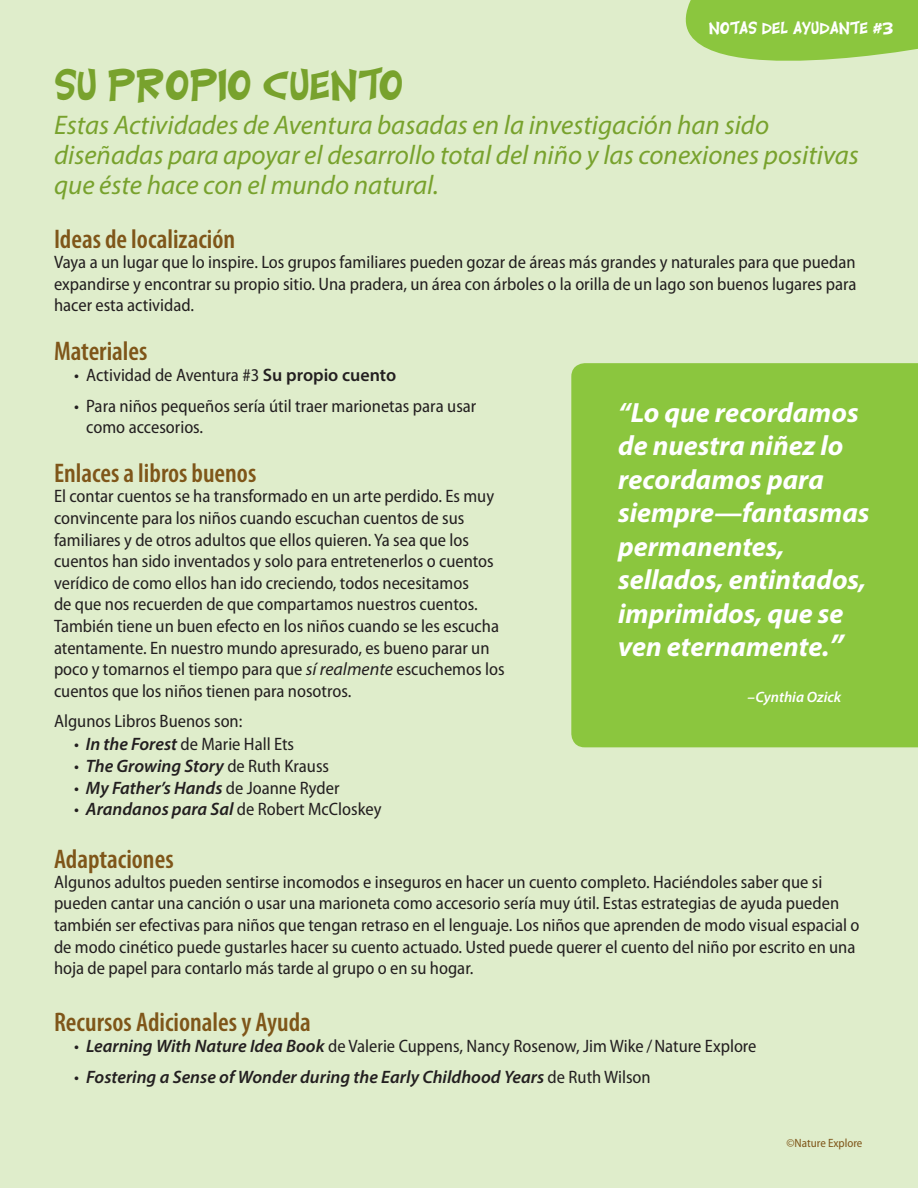
<style>
.page{position:relative;width:918px;height:1188px;background:#dfedcb}
.page>*{position:absolute;margin:0;border:0;box-sizing:border-box;transform-origin:0 0}
.t1{font:43.35px "Carlisle";color:#78a22d}
.Body_2{font:italic 700 27.9px/33.5px "Myriad Pro";color:#fff}
.t2{font:italic 27px/30px "Myriad Pro";color:#78a22d}
.t3{font:600 condensed 27px "Myriad Pro";color:#7f5619}
.t4{font:semi-condensed 18px/21.6px "Myriad Pro";color:#231f20}
.t5{font:italic 600 18px "Myriad Pro";color:#231f20}
.t6{font:17.4px "Carlisle";letter-spacing:-.015em;color:#fff}
.Body_2-2{font:italic 600 15px "Myriad Pro";color:#fff}
.t7{font:semi-condensed 12px "Myriad Pro";color:#7f5619}
.s1{font-weight:600;font-stretch:normal}
.s2{font-size:31.5px}
.s3{font-style:italic;font-stretch:normal}
.s4{font-weight:600;font-style:italic;font-stretch:normal}
.s5{font-weight:400;font-style:normal;font-stretch:semi-condensed}
</style>
<div class="page">
<div style="left:571px;top:363px;width:347px;height:384px;background:#8bc63e"></div>
<svg style="left:685px;top:0;width:233px;height:61px;background:#93c94b"></svg>
<p class="t1" style="left:54px;top:58px;width:351px">SU PROPIO CUENTO</p>
<p class="t6" style="left:709px;top:17px;width:186px">NOTAS DEL AYUDANTE #3</p>
<p class="t2" style="left:54px;top:109px;width:806px">Estas Actividades de Aventura basadas en la investigación han sido diseñadas para apoyar el desarrollo total del niño y las conexiones positivas que éste hace con el mundo natural.</p>
<p class="t3" style="left:54px;top:224px;width:183px">Ideas de localización</p>
<p class="t4" style="left:54px;top:252px;width:804px;text-align:justify">Vaya a un lugar que lo inspire. Los grupos familiares pueden gozar de áreas más grandes y naturales para que puedan expandirse y encontrar su propio sitio. Una pradera, un área con árboles o la orilla de un lago son buenos lugares para hacer esta actividad.</p>
<p class="t3" style="left:54px;top:336px;width:95px">Materiales</p>
<p class="t4" style="left:74px;top:365px;width:324px">• Actividad de Aventura #3 <span class="s1">Su propio cuento</span></p>
<p class="t4" style="left:86px;top:395px;width:392px;text-indent:-12px">• Para niños pequeños sería útil traer marionetas para usar como accesorios.</p>
<p class="Body_2" style="left:618px;top:395px;width:253px">“Lo que recordamos de nuestra niñez lo recordamos para siempre—fantasmas permanentes, sellados, entintados, imprimidos, que se ven eternamente.<span class="s2">”</span></p>
<p class="Body_2-2" style="left:748px;top:688px;width:95px">–Cynthia Ozick</p>
<p class="t3" style="left:54px;top:459px;width:204px">Enlaces a libros buenos</p>
<p class="t4" style="left:54px;top:486px;width:452px">El contar cuentos se ha transformado en un arte perdido. Es muy convincente para los niños cuando escuchan cuentos de sus familiares y de otros adultos que ellos quieren. Ya sea que los cuentos han sido inventados y solo para entretenerlos o cuentos verídico de como ellos han ido creciendo, todos necesitamos<br>de que nos recuerden de que compartamos nuestros cuentos.<br>También tiene un buen efecto en los niños cuando se les escucha atentamente. En nuestro mundo apresurado, es bueno parar un poco y tomarnos el tiempo para que <span class="s3">sí realmente</span> escuchemos los cuentos que los niños tienen para nosotros.</p>
<p class="t4" style="left:54px;top:711px;width:190px">Algunos Libros Buenos son:</p>
<p class="t4" style="left:74px;top:734px;width:221px">• <span class="s4">In the Forest</span> de Marie Hall Ets</p>
<p class="t5" style="left:74px;top:755px;width:256px"><span class="s5">•</span> The Growing Story <span class="s5">de Ruth Krauss</span></p>
<p class="t5" style="left:74px;top:776px;width:267px"><span class="s5">•</span> My Father’s Hands <span class="s5">de Joanne Ryder</span></p>
<p class="t4" style="left:74px;top:799px;width:309px">• <span class="s4">Arandanos para Sal</span> de Robert McCloskey</p>
<p class="t3" style="left:54px;top:844px;width:121px">Adaptaciones</p>
<p class="t4" style="left:54px;top:871px;width:807px">Algunos adultos pueden sentirse incomodos e inseguros en hacer un cuento completo. Haciéndoles saber que si pueden cantar una canción o usar una marioneta como accesorio sería muy útil. Estas estrategias de ayuda pueden también ser efectivas para niños que tengan retraso en el lenguaje. Los niños que aprenden de modo visual espacial o de modo cinético puede gustarles hacer su cuento actuado. Usted puede querer el cuento del niño por escrito en una hoja de papel para contarlo más tarde al grupo o en su hogar.</p>
<p class="t3" style="left:54px;top:1007px;width:258px">Recursos Adicionales y Ayuda</p>
<p class="t4" style="left:74px;top:1036px;width:684px">• <span class="s4">Learning With Nature Idea Book</span> de Valerie Cuppens, Nancy Rosenow, Jim Wike / Nature Explore</p>
<p class="t5" style="left:74px;top:1066px;width:578px"><span class="s5">•</span> Fostering a Sense of Wonder during the Early Childhood Years <span class="s5">de Ruth Wilson</span></p>
<p class="t7" style="left:786px;top:1136px;width:78px">©Nature Explore</p>
</div>
